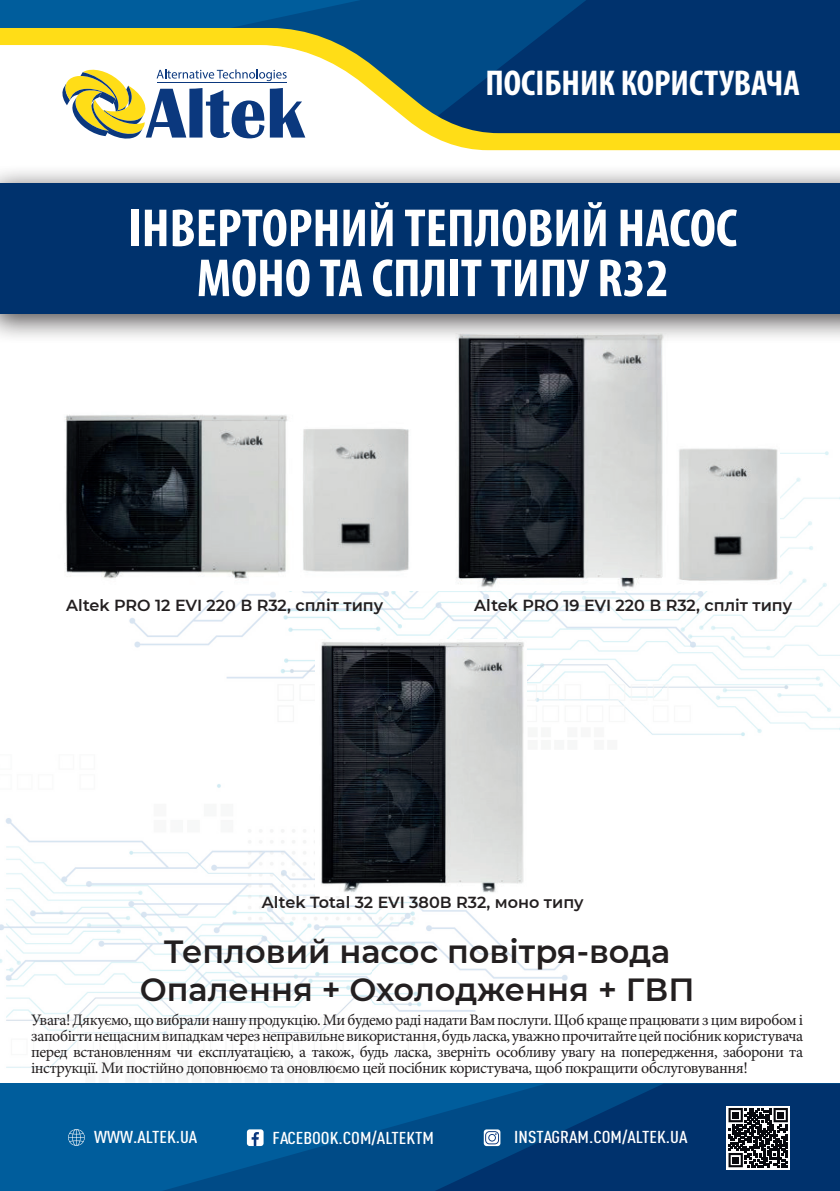
<style>
.page{position:relative;width:840px;height:1191px;background:#fff}
.page>*{position:absolute;margin:0;border:0;box-sizing:border-box;transform-origin:0 0}
.t1{font:700 condensed 54px "Myriad Pro";color:#fff}
.t2{font:700 condensed 36px "Myriad Pro";color:#fff}
.t3{font:600 32px "Montserrat";color:#231f20}
.t4{font:500 condensed 17px "DIN Pro";color:#fff;scale:1.17 1}
.t5{font:16px/16px "Minion Pro";letter-spacing:-.035em;color:#231f20;text-align:justify}
.t6{font:600 16px "Montserrat";color:#231f20}
</style>
<div class="page">
<img style="left:129px;top:451px;width:710px;height:285px">
<img style="left:64px;top:344px;width:715px;height:246px">
<img style="left:0;top:784px;width:573px;height:298px">
<div style="left:0;top:0;width:155px;height:28px;background:#005d9c"></div>
<svg style="left:155px;top:0;width:272px;height:28px;background:#005491"></svg>
<svg style="left:427px;top:0;width:412px;height:28px;background:#003a75"></svg>
<svg style="left:0;top:28px;width:839px;height:122px"></svg>
<svg style="left:62px;top:68px;width:243px;height:71px"></svg>
<div style="left:657px;top:1083px;width:182px;height:108px;background:#00326d"></div>
<svg style="left:726px;top:1106px;width:63px;height:63px"></svg>
<svg style="left:728px;top:1108px;width:111px;height:59px"></svg>
<svg style="left:0;top:1083px;width:657px;height:108px;background:#01518e"></svg>
<div style="left:0;top:164px;width:839px;height:180px;background:#231f20;opacity:.75"></div>
<div style="left:0;top:184px;width:839px;height:130px;background:#00326d"></div>
<img style="left:316px;top:639px;width:210px;height:256px">
<p class="t2" style="left:485px;top:63px;width:316px">ПОСІБНИК КОРИСТУВАЧА</p>
<p class="t1" style="left:128px;top:198px;width:610px">ІНВЕРТОРНИЙ ТЕПЛОВИЙ НАСОС</p>
<p class="t1" style="left:197px;top:248px;width:473px">МОНО ТА СПЛІТ ТИПУ R32</p>
<p class="t6" style="left:66px;top:594px;width:318px">Altek PRO 12 EVI 220 В R32, спліт типу</p>
<p class="t6" style="left:474px;top:594px;width:319px">Altek PRO 19 EVI 220 В R32, спліт типу</p>
<p class="t6" style="left:262px;top:891px;width:323px">Altek Total 32 EVI 380В R32, моно типу</p>
<p class="t3" style="left:164px;top:928px;width:507px">Тепловий насос повітря-вода</p>
<p class="t3" style="left:140px;top:967px;width:556px">Опалення + Охолодження + ГВП</p>
<p class="t5" style="left:31px;top:1012px;width:773px">Увага! Дякуємо, що вибрали нашу продукцію. Ми будемо раді надати Вам послуги. Щоб краще працювати з цим виробом і запобігти нещасним випадкам через неправильне використання, будь ласка, уважно прочитайте цей посібник користувача перед встановленням чи експлуатацією, а також, будь ласка, зверніть особливу увагу на попередження, заборони та інструкції. Ми постійно доповнюємо та оновлюємо цей посібник користувача, щоб покращити обслуговування!</p>
<p class="t4" style="left:94px;top:1124px;width:89px">WWW.ALTEK.UA</p>
<p class="t4" style="left:272px;top:1125px;width:139px">FACEBOOK.COM/ALTEKTM</p>
<p class="t4" style="left:514px;top:1124px;width:149px">INSTAGRAM.COM/ALTEK.UA</p>
</div>
